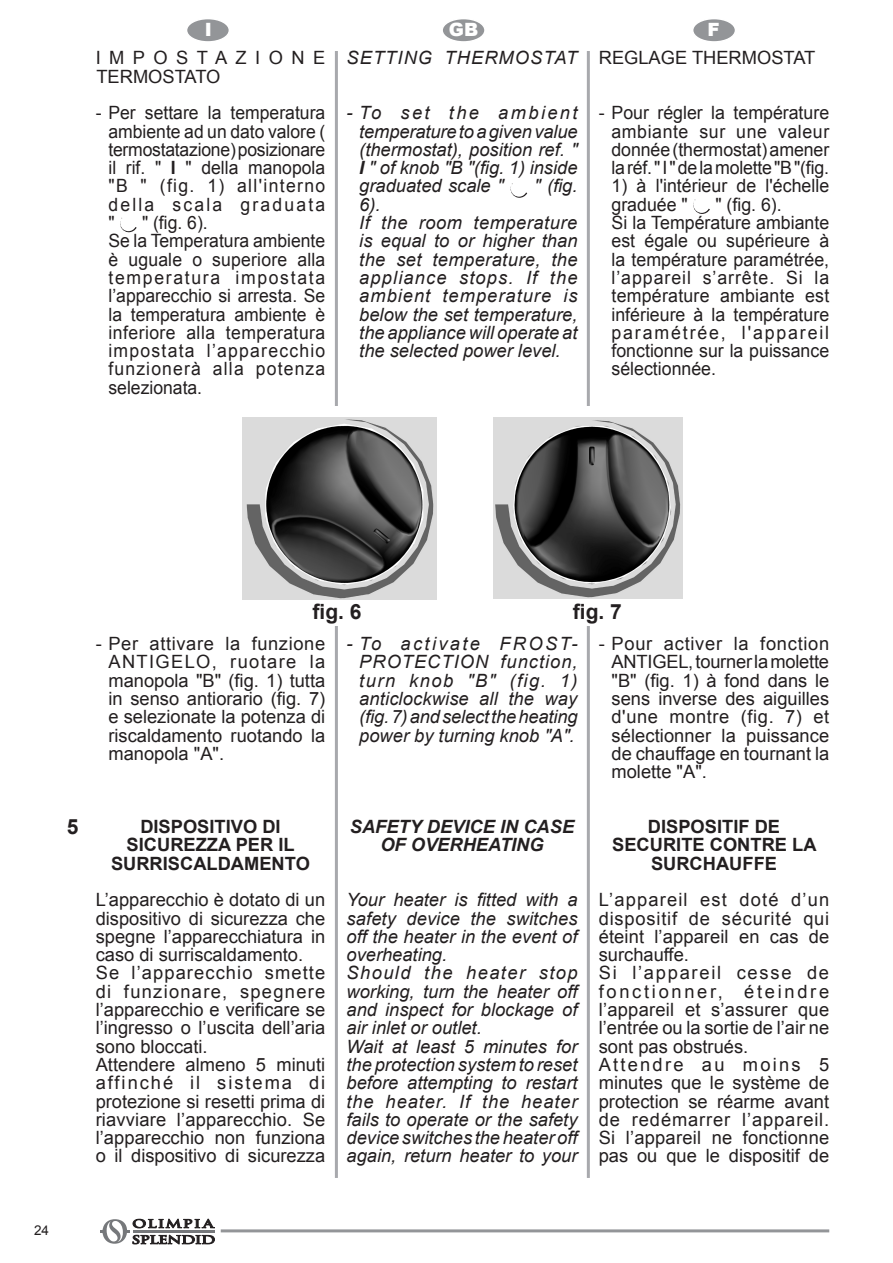
<style>
.page{position:relative;width:893px;height:1263px;background:#fff}
.page>*{position:absolute;margin:0;border:0;box-sizing:border-box;transform-origin:0 0}
.t1{font:700 21px "Arial";color:#231f20}
.t2{font:18.3px/18.3px "Arial";color:#231f20}
.t3{font:italic 18.3px/18.3px "Arial";color:#231f20;text-align:justify}
.t4{font:18.3px/18.3px "Arial";color:#231f20;text-align:justify;scale:.96 1}
.t5{font:700 18.3px/18.3px "Arial";color:#231f20;text-align:center}
.t6{font:italic 700 18.3px/18.3px "Arial";color:#231f20;text-align:center}
.t7{font:18.3px/18.3px "Arial";letter-spacing:.425em;color:#231f20}
.t8{font:italic 18.3px "Arial";letter-spacing:.06em;color:#231f20}
.t9{font:900 18.3px "Arial";color:#fff}
.t10{font:13.5px "Arial";color:#231f20}
.s1{font-weight:700}
</style>
<div class="page">
<hr style="left:221px;top:1229px;width:608px;height:3px;background:#939598">
<hr style="left:335px;top:51px;width:3px;height:1127px;background:#a8a9ad">
<hr style="left:587px;top:51px;width:3px;height:1127px;background:#a8a9ad">
<div style="left:187px;top:19px;width:42px;height:23px;background:#939598;border-radius:50%"></div>
<div style="left:186px;top:18px;width:44px;height:25px;border:2px solid #fff;border-radius:50%"></div>
<div style="left:442px;top:19px;width:43px;height:23px;background:#939598;border-radius:50%"></div>
<div style="left:441px;top:18px;width:45px;height:25px;border:2px solid #fff;border-radius:50%"></div>
<div style="left:693px;top:19px;width:42px;height:23px;background:#939598;border-radius:50%"></div>
<div style="left:692px;top:18px;width:44px;height:25px;border:2px solid #fff;border-radius:50%"></div>
<svg style="left:100px;top:1219px;width:115px;height:25px"></svg>
<hr style="left:133px;top:1230px;width:82px;height:3px;background:#76787b">
<svg style="left:120px;top:218px;width:17px;height:14px"></svg>
<svg style="left:510px;top:183px;width:17px;height:15px"></svg>
<svg style="left:693px;top:199px;width:17px;height:15px"></svg>
<div style="left:234px;top:406px;width:463px;height:219px;background:#fff"></div>
<img style="left:493px;top:418px;width:190px;height:181px">
<img style="left:242px;top:418px;width:195px;height:181px">
<p class="t9" style="left:205px;top:16px;width:9px">I</p>
<p class="t9" style="left:449px;top:17px;width:31px">GB</p>
<p class="t9" style="left:707px;top:16px;width:14px">F</p>
<p class="t7" style="left:96px;top:49px;width:231px">IMPOSTAZIONE<br>TERMOSTATO</p>
<p class="t4" style="left:108px;top:104px;width:227px;text-indent:-13px">- Per settare la temperatura ambiente ad un dato valore ( termostatazione) posizionare il rif. " <span class="s1">I</span> " della manopola "B " (fig. 1) all'interno della scala graduata "</p>
<p class="t8" style="left:347px;top:46px;width:232px">SETTING THERMOSTAT</p>
<p class="t2" style="left:599px;top:49px;width:218px">REGLAGE THERMOSTAT</p>
<p class="t3" style="left:359px;top:104px;width:220px;text-indent:-13px">- To set the ambient temperature to a given value (thermostat), position ref. " <span class="s1">I</span> " of knob "B "(fig. 1) inside graduated scale "</p>
<p class="t2" style="left:611px;top:104px;width:219px;text-align:justify;text-indent:-13px">- Pour régler la température ambiante sur une valeur donnée (thermostat) amener la réf. " I " de la molette "B "(fig.</p>
<p class="t2" style="left:611px;top:177px;width:219px">1) à l'intérieur de l'échelle graduée "</p>
<p class="t3" style="left:534px;top:177px;width:45px">" (fig.</p>
<p class="t3" style="left:359px;top:195px;width:220px;text-align:left">6).<br>If the room temperature is equal to or higher than the set temperature, the appliance stops. If the ambient temperature is below the set temperature, the appliance will operate at the selected power level.</p>
<p class="t2" style="left:611px;top:195px;width:219px;text-indent:104px">" (fig. 6).<br>Si la Température ambiante est égale ou supérieure à la température paramétrée, l’appareil s’arrête. Si la température ambiante est inférieure à la température paramétrée, l'appareil fonctionne sur la puissance sélectionnée.</p>
<p class="t4" style="left:108px;top:214px;width:227px;text-align:left;text-indent:34px">" (fig. 6).<br>Se la Temperatura ambiente è uguale o superiore alla temperatura impostata l’apparecchio si arresta. Se la temperatura ambiente è inferiore alla temperatura impostata l’apparecchio funzionerà alla potenza selezionata.</p>
<p class="t1" style="left:67px;top:813px;width:13px">5</p>
<p class="t1" style="left:313px;top:598px;width:51px">fig. 6</p>
<p class="t1" style="left:573px;top:598px;width:51px">fig. 7</p>
<p class="t2" style="left:108px;top:635px;width:218px;text-align:justify;text-indent:-13px">- Per attivare la funzione ANTIGELO, ruotare la manopola "B" (fig. 1) tutta in senso antiorario (fig. 7) e selezionate la potenza di riscaldamento ruotando la manopola "A".</p>
<p class="t5" style="left:111px;top:818px;width:200px">DISPOSITIVO DI<br>SICUREZZA PER IL<br>SURRISCALDAMENTO</p>
<p class="t2" style="left:96px;top:891px;width:231px">L’apparecchio è dotato di un dispositivo di sicurezza che spegne l’apparecchiatura in caso di surriscaldamento.<br>Se l’apparecchio smette di funzionare, spegnere l’apparecchio e verificare se l’ingresso o l’uscita dell’aria sono bloccati.<br>Attendere almeno 5 minuti affinché il sistema di protezione si resetti prima di riavviare l’apparecchio. Se l’apparecchio non funziona o il dispositivo di sicurezza</p>
<p class="t3" style="left:359px;top:635px;width:220px;text-indent:-13px">- To activate FROST-PROTECTION function, turn knob "B" (fig. 1) anticlockwise all the way (fig. 7) and select the heating power by turning knob "A".</p>
<p class="t6" style="left:350px;top:818px;width:226px">SAFETY DEVICE IN CASE<br>OF OVERHEATING</p>
<p class="t3" style="left:346px;top:891px;width:233px;text-align:left">Your heater is fitted with a safety device the switches off the heater in the event of overheating.<br>Should the heater stop working, turn the heater off and inspect for blockage of air inlet or outlet.<br>Wait at least 5 minutes for the protection system to reset before attempting to restart the heater. If the heater fails to operate or the safety device switches the heater off again, return heater to your</p>
<p class="t2" style="left:611px;top:635px;width:219px;text-align:justify;text-indent:-13px">- Pour activer la fonction ANTIGEL, tourner la molette "B" (fig. 1) à fond dans le sens inverse des aiguilles d'une montre (fig. 7) et sélectionner la puissance de chauffage en tournant la molette "A".</p>
<p class="t5" style="left:612px;top:818px;width:206px">DISPOSITIF DE<br>SECURITE CONTRE LA<br>SURCHAUFFE</p>
<p class="t2" style="left:599px;top:891px;width:232px">L’appareil est doté d’un dispositif de sécurité qui éteint l’appareil en cas de surchauffe.<br>Si l’appareil cesse de fonctionner, éteindre l’appareil et s’assurer que l’entrée ou la sortie de l’air ne sont pas obstrués.<br>Attendre au moins 5 minutes que le système de protection se réarme avant de redémarrer l’appareil.<br>Si l’appareil ne fonctionne pas ou que le dispositif de</p>
<p class="t10" style="left:34px;top:1221px;width:17px">24</p>
</div>
